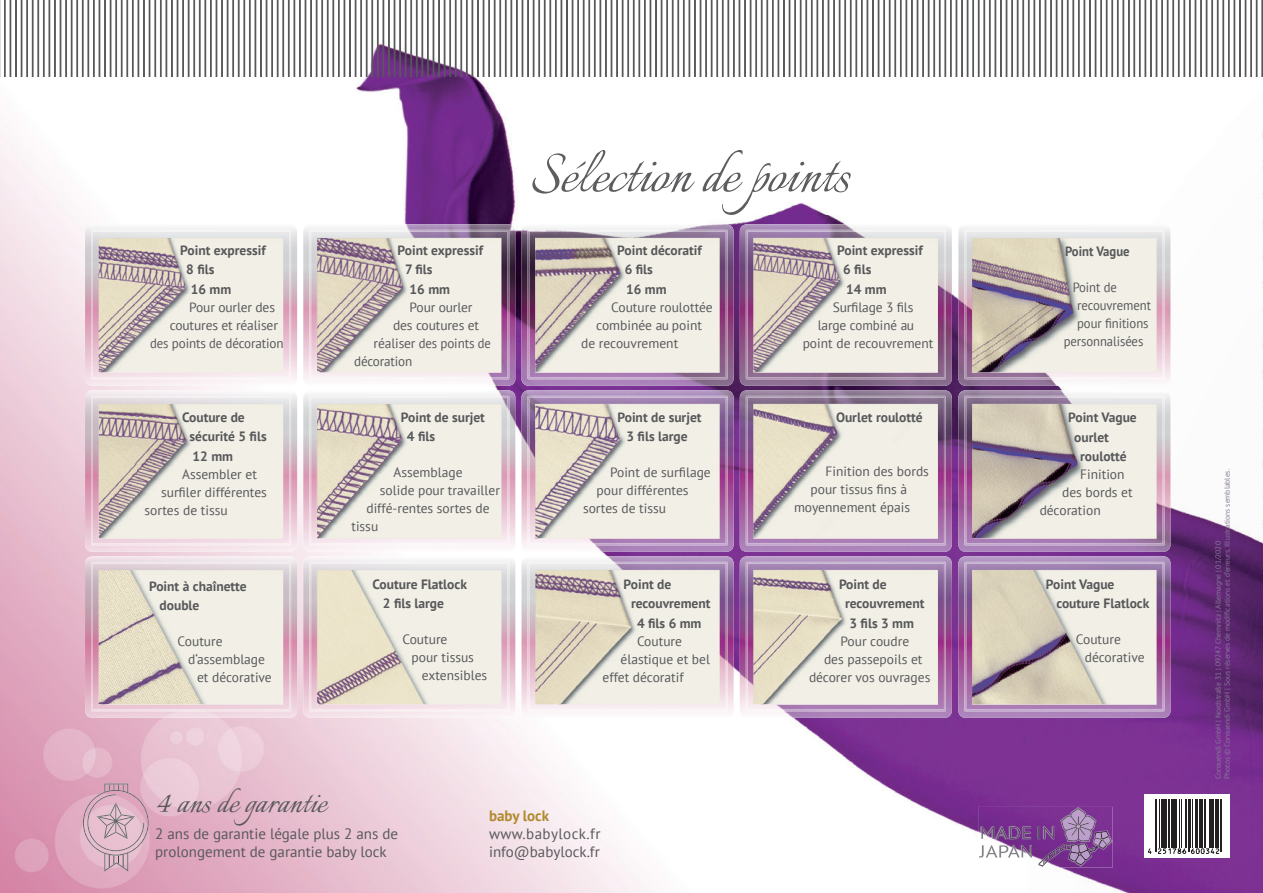
<style>
.page{position:relative;width:1263px;height:893px;background:#fff}
.page>*{position:absolute;margin:0;border:0;box-sizing:border-box;transform-origin:0 0}
.t1{font:39px "Italianno";color:#57585a}
.t2{font:15px/18px "PT Sans";color:#57585a}
.t3{font:700 15px "PT Sans";color:#b08a2f}
.t4{font:13.5px/18px "PT Sans";color:#57585a}
.t5{font:700 13.5px/19.5px "PT Sans";color:#57585a}
.t6{font:13.5px "PT Sans";color:#57585a;scale:.94 1}
.t7{font:700 13.5px "PT Sans";color:#57585a;scale:.94 1}
.t8{font:7.5px/9px "PT Sans";color:#887a99}
</style>
<div class="page">
<img style="left:0;top:77px;width:1263px;height:816px">
<svg style="left:0;top:0;width:1263px;height:77px"></svg>
<img style="left:978px;top:807px;width:134px;height:60px">
<img style="left:1038px;top:844px;width:61px;height:23px">
<img style="left:1039px;top:845px;width:59px;height:20px">
<img style="left:1061px;top:808px;width:35px;height:33px">
<img style="left:1068px;top:816px;width:21px;height:20px">
<svg style="left:981px;top:827px;width:50px;height:12px"></svg>
<svg style="left:1038px;top:827px;width:16px;height:12px"></svg>
<svg style="left:979px;top:845px;width:53px;height:13px"></svg>
<svg style="left:1093px;top:831px;width:19px;height:18px"></svg>
<img style="left:1068px;top:843px;width:24px;height:23px">
<img style="left:83px;top:790px;width:44px;height:64px">
<img style="left:104px;top:852px;width:24px;height:20px">
<img style="left:97px;top:783px;width:37px;height:55px">
<img style="left:85px;top:224px;width:212px;height:162px">
<img style="left:91px;top:230px;width:200px;height:149px">
<img style="left:303px;top:224px;width:212px;height:162px">
<img style="left:309px;top:230px;width:200px;height:149px">
<img style="left:521px;top:224px;width:213px;height:162px">
<img style="left:527px;top:230px;width:201px;height:149px">
<img style="left:740px;top:224px;width:212px;height:162px">
<img style="left:746px;top:230px;width:200px;height:149px">
<img style="left:85px;top:390px;width:212px;height:162px">
<img style="left:91px;top:396px;width:200px;height:149px">
<img style="left:303px;top:390px;width:212px;height:162px">
<img style="left:309px;top:396px;width:200px;height:149px">
<img style="left:521px;top:390px;width:213px;height:162px">
<img style="left:527px;top:396px;width:201px;height:149px">
<img style="left:740px;top:390px;width:212px;height:162px">
<img style="left:746px;top:396px;width:200px;height:149px">
<img style="left:85px;top:556px;width:212px;height:162px">
<img style="left:91px;top:562px;width:200px;height:149px">
<img style="left:303px;top:556px;width:212px;height:162px">
<img style="left:309px;top:562px;width:200px;height:149px">
<img style="left:521px;top:556px;width:213px;height:162px">
<img style="left:527px;top:562px;width:201px;height:149px">
<img style="left:740px;top:556px;width:212px;height:162px">
<img style="left:746px;top:562px;width:200px;height:149px">
<img style="left:958px;top:224px;width:212px;height:162px">
<img style="left:964px;top:230px;width:200px;height:149px">
<img style="left:958px;top:390px;width:212px;height:162px">
<img style="left:964px;top:396px;width:200px;height:149px">
<img style="left:958px;top:556px;width:212px;height:162px">
<img style="left:964px;top:562px;width:200px;height:149px">
<img style="left:532px;top:150px;width:319px;height:65px">
<div style="left:1145px;top:794px;width:85px;height:64px;background:#fff"></div>
<svg style="left:1147px;top:799px;width:75px;height:55px"></svg>
<hr style="left:1155px;top:799px;width:1px;height:52px;background:#231f20">
<hr style="left:1156px;top:799px;width:1px;height:52px;background:#231f20">
<hr style="left:1159px;top:799px;width:1px;height:49px;background:#231f20">
<hr style="left:1161px;top:799px;width:1px;height:49px;background:#231f20">
<hr style="left:1163px;top:799px;width:2px;height:49px;background:#231f20">
<hr style="left:1166px;top:799px;width:1px;height:49px;background:#231f20">
<hr style="left:1168px;top:799px;width:2px;height:49px;background:#231f20">
<hr style="left:1171px;top:799px;width:1px;height:49px;background:#231f20">
<hr style="left:1173px;top:799px;width:2px;height:49px;background:#231f20">
<hr style="left:1176px;top:799px;width:1px;height:49px;background:#231f20">
<hr style="left:1179px;top:799px;width:1px;height:49px;background:#231f20">
<hr style="left:1181px;top:799px;width:1px;height:49px;background:#231f20">
<hr style="left:1185px;top:799px;width:1px;height:49px;background:#231f20">
<hr style="left:1186px;top:799px;width:1px;height:49px;background:#231f20">
<hr style="left:1188px;top:799px;width:1px;height:52px;background:#231f20">
<hr style="left:1189px;top:799px;width:1px;height:52px;background:#231f20">
<hr style="left:1190px;top:799px;width:1px;height:49px;background:#231f20">
<hr style="left:1192px;top:799px;width:1px;height:49px;background:#231f20">
<hr style="left:1195px;top:799px;width:2px;height:49px;background:#231f20">
<hr style="left:1199px;top:799px;width:1px;height:49px;background:#231f20">
<hr style="left:1200px;top:799px;width:2px;height:49px;background:#231f20">
<hr style="left:1204px;top:799px;width:1px;height:49px;background:#231f20">
<hr style="left:1205px;top:799px;width:1px;height:49px;background:#231f20">
<hr style="left:1209px;top:799px;width:1px;height:49px;background:#231f20">
<hr style="left:1210px;top:799px;width:1px;height:49px;background:#231f20">
<hr style="left:1211px;top:799px;width:3px;height:49px;background:#231f20">
<hr style="left:1215px;top:799px;width:1px;height:49px;background:#231f20">
<hr style="left:1217px;top:799px;width:2px;height:49px;background:#231f20">
<hr style="left:1220px;top:799px;width:1px;height:52px;background:#231f20">
<hr style="left:1221px;top:799px;width:1px;height:52px;background:#231f20">
<svg style="left:1148px;top:848px;width:4px;height:5px"></svg>
<svg style="left:1158px;top:848px;width:61px;height:6px"></svg>
<p class="t5" style="left:180px;top:240px;width:87px">Point expressif</p>
<p class="t5" style="left:186px;top:260px;width:30px">8 fils</p>
<p class="t5" style="left:191px;top:279px;width:42px">16 mm</p>
<p class="t4" style="left:189px;top:298px;width:87px">Pour ourler des</p>
<p class="t4" style="left:170px;top:316px;width:110px">coutures et réaliser</p>
<p class="t6" style="left:150px;top:334px;width:143px">des points de décoration</p>
<p class="t5" style="left:190px;top:407px;width:79px;text-indent:-8px">Couture de sécurité 5 fils<br>12 mm</p>
<p class="t4" style="left:182px;top:465px;width:76px">Assembler et</p>
<p class="t4" style="left:161px;top:483px;width:107px">surfiler différentes</p>
<p class="t4" style="left:145px;top:501px;width:85px">sortes de tissu</p>
<p class="t5" style="left:160px;top:576px;width:89px;text-indent:-11px">Point à chaînette double</p>
<p class="t4" style="left:178px;top:632px;width:47px">Couture</p>
<p class="t4" style="left:188px;top:650px;width:78px">d‘assemblage</p>
<p class="t4" style="left:197px;top:668px;width:76px">et décorative</p>
<p class="t5" style="left:398px;top:240px;width:87px">Point expressif</p>
<p class="t5" style="left:405px;top:260px;width:29px">7 fils</p>
<p class="t5" style="left:410px;top:279px;width:42px">16 mm</p>
<p class="t4" style="left:410px;top:298px;width:64px">Pour ourler</p>
<p class="t4" style="left:393px;top:316px;width:87px">des coutures et</p>
<p class="t4" style="left:374px;top:334px;width:119px">réaliser des points de</p>
<p class="t4" style="left:354px;top:352px;width:60px">décoration</p>
<p class="t5" style="left:407px;top:407px;width:80px;text-indent:-6px">Point de surjet<br>4 fils</p>
<p class="t4" style="left:393px;top:463px;width:71px">Assemblage</p>
<p class="t4" style="left:380px;top:481px;width:122px">solide pour travailler</p>
<p class="t4" style="left:366px;top:499px;width:125px">diffé-rentes sortes de</p>
<p class="t4" style="left:351px;top:517px;width:28px">tissu</p>
<p class="t5" style="left:383px;top:574px;width:85px;text-indent:-11px">Couture Flatlock<br>2 fils large</p>
<p class="t4" style="left:402px;top:630px;width:47px">Couture</p>
<p class="t4" style="left:411px;top:648px;width:64px">pour tissus</p>
<p class="t4" style="left:422px;top:666px;width:67px">extensibles</p>
<p class="t5" style="left:625px;top:240px;width:79px;text-indent:-8px">Point décoratif<br>6 fils<br>16 mm</p>
<p class="t4" style="left:611px;top:298px;width:103px">Couture roulottée</p>
<p class="t4" style="left:596px;top:316px;width:107px">combinée au point</p>
<p class="t4" style="left:581px;top:334px;width:99px">de recouvrement</p>
<p class="t5" style="left:617px;top:407px;width:86px;text-align:center">Point de surjet<br>3 fils large</p>
<p class="t4" style="left:610px;top:463px;width:102px">Point de surfilage</p>
<p class="t4" style="left:596px;top:481px;width:94px">pour différentes</p>
<p class="t4" style="left:583px;top:499px;width:85px">sortes de tissu</p>
<p class="t5" style="left:623px;top:574px;width:49px">Point de</p>
<p class="t5" style="left:631px;top:593px;width:81px">recouvrement</p>
<p class="t5" style="left:637px;top:613px;width:66px">4 fils 6 mm</p>
<p class="t4" style="left:637px;top:631px;width:47px">Couture</p>
<p class="t4" style="left:620px;top:649px;width:91px">élastique et bel</p>
<p class="t4" style="left:602px;top:667px;width:83px">effet décoratif</p>
<h1 class="t1" style="left:155px;top:780px;width:173px">4 ans de garantie</h1>
<p class="t2" style="left:155px;top:825px;width:244px">2 ans de garantie légale plus 2 ans de prolongement de garantie baby lock</p>
<p class="t3" style="left:489px;top:806px;width:62px">baby lock</p>
<p class="t2" style="left:489px;top:825px;width:113px">www.babylock.fr info@babylock.fr</p>
<p class="t5" style="left:843px;top:240px;width:81px;text-indent:-6px">Point expressif<br>6 fils<br>14 mm</p>
<p class="t4" style="left:833px;top:298px;width:82px">Surfilage 3 fils</p>
<p class="t4" style="left:818px;top:316px;width:98px">large combiné au</p>
<p class="t4" style="left:803px;top:334px;width:132px">point de recouvrement</p>
<p class="t5" style="left:836px;top:407px;width:88px">Ourlet roulotté</p>
<p class="t4" style="left:825px;top:462px;width:105px">Finition des bords</p>
<p class="t4" style="left:810px;top:480px;width:98px">pour tissus fins à</p>
<p class="t4" style="left:794px;top:498px;width:118px">moyennement épais</p>
<p class="t5" style="left:839px;top:574px;width:49px">Point de</p>
<p class="t5" style="left:845px;top:593px;width:81px">recouvrement</p>
<p class="t5" style="left:849px;top:613px;width:66px">3 fils 3 mm</p>
<p class="t4" style="left:840px;top:631px;width:70px">Pour coudre</p>
<p class="t4" style="left:824px;top:649px;width:100px">des passepoils et</p>
<p class="t4" style="left:809px;top:667px;width:123px">décorer vos ouvrages</p>
<p class="t7" style="left:1065px;top:242px;width:70px">Point Vague</p>
<p class="t6" style="left:1073px;top:278px;width:49px">Point de</p>
<p class="t6" style="left:1077px;top:296px;width:80px">recouvrement</p>
<p class="t6" style="left:1077px;top:314px;width:77px">pour finitions</p>
<p class="t6" style="left:1064px;top:332px;width:86px">personnalisées</p>
<p class="t5" style="left:1068px;top:408px;width:70px">Point Vague</p>
<p class="t5" style="left:1074px;top:427px;width:36px">ourlet</p>
<p class="t5" style="left:1080px;top:447px;width:48px">roulotté</p>
<p class="t4" style="left:1080px;top:465px;width:46px">Finition</p>
<p class="t4" style="left:1062px;top:483px;width:72px">des bords et</p>
<p class="t4" style="left:1040px;top:501px;width:63px">décoration</p>
<p class="t5" style="left:1056px;top:574px;width:95px;text-indent:-11px">Point Vague couture Flatlock</p>
<p class="t4" style="left:1085px;top:630px;width:61px;text-indent:-9px">Couture décorative</p>
<p class="t8" style="left:1213px;top:779px;width:312px;rotate:-90deg">Consuendi GmbH | Nordstraße 31 | 09247 Chemnitz | Allemagne | 01/2020<br>Photos © Consuendi GmbH | Sous réserves de modifications et d‘erreurs. Illustrations semblables.</p>
</div>
